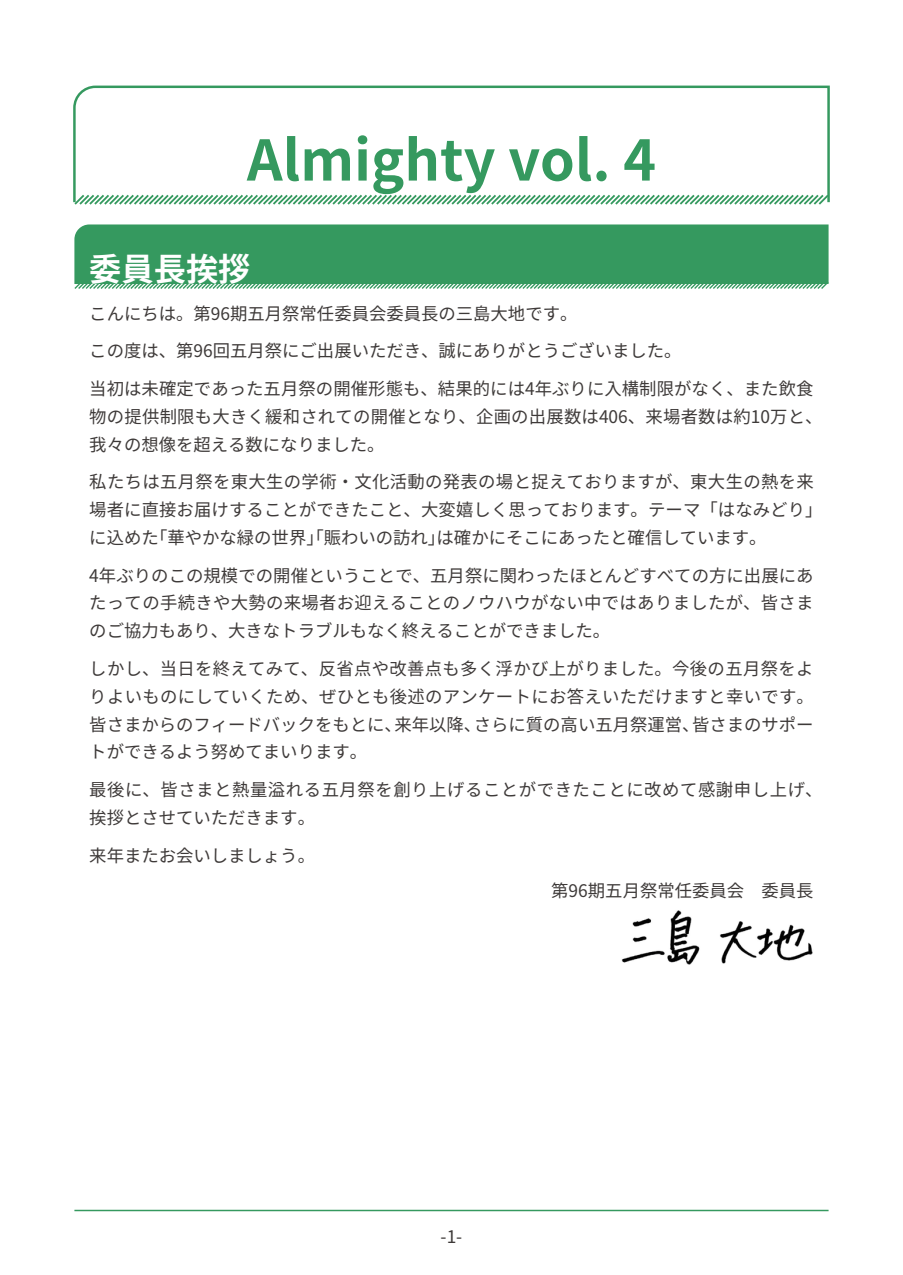
<style>
.page{position:relative;width:903px;height:1275px;background:#fff}
.page>*{position:absolute;margin:0;border:0;box-sizing:border-box;transform-origin:0 0}
.t1{font:700 55.82px "Source Han Sans JP";color:#35995f}
.t2{font:700 32.2px "Source Han Sans JP";color:#fff}
.t3{font:17.32px/27.8px "Source Han Sans JP";letter-spacing:.005em;color:#3e3a39}
.t4{font:17.32px/27.8px "Source Han Sans JP";letter-spacing:.03em;color:#3e3a39}
</style>
<div class="page">
<hr style="left:74px;top:1210px;width:754px;height:1px;background:#35995f">
<svg style="left:73px;top:85px;width:757px;height:108px"></svg>
<svg style="left:73px;top:193px;width:757px;height:12px"></svg>
<svg style="left:74px;top:224px;width:755px;height:65px;background:#3f9e66"></svg>
<img style="left:621px;top:910px;width:192px;height:55px">
<h1 class="t1" style="left:247px;top:129px;width:411px">Almighty vol 4.</h1>
<h2 class="t2" style="left:89px;top:251px;width:163px">委員長挨拶</h2>
<p class="t3" style="left:89px;top:295px;width:726px;line-height:37.6px">こんにちは。第96期五月祭常任委員会委員長の三島大地です。<br>この度は、第96回五月祭にご出展いただき、誠にありがとうございました。<br>当初は未確定であった五月祭の開催形態も、結果的には4年ぶりに入構制限がなく、また飲食</p>
<p class="t3" style="left:89px;top:403px;width:735px">物の提供制限も大きく緩和されての開催となり、企画の出展数は406、来場者数は約10万と、我々の想像を超える数になりました。</p>
<p class="t3" style="left:89px;top:468px;width:726px">私たちは五月祭を東大生の学術・文化活動の発表の場と捉えておりますが、東大生の熱を来</p>
<p class="t3" style="left:89px;top:496px;width:735px">場者に直接お届けすることができたこと、大変嬉しく思っております。テーマ「はなみどり「</p>
<p class="t3" style="left:437px;top:524px;width:331px">は確かにそこにあったと確信しています。</p>
<p class="t3" style="left:150px;top:524px;width:297px">「華やかな緑の世界」「賑わいの訪れ」</p>
<p class="t3" style="left:89px;top:519px;width:726px;line-height:37.6px">に込めた<br>4年ぶりのこの規模での開催ということで、五月祭に関わったほとんどすべての方に出展にあ</p>
<p class="t3" style="left:89px;top:590px;width:726px">たっての手続きや大勢の来場者お迎えることのノウハウがない中ではありましたが、皆さまのご協力もあり、大きなトラブルもなく終えることができました。</p>
<p class="t3" style="left:89px;top:655px;width:726px;text-align:right">しかし、当日を終えてみて、反省点や改善点も多く浮かび上がりました。今後の五月祭をよりよいものにしていくため、ぜひとも後述のアンケートにお答えいただけますと幸いです。皆さまのサポー</p>
<p class="t3" style="left:394px;top:711px;width:88px">来年以降、</p>
<p class="t3" style="left:474px;top:711px;width:227px">さらに質の高い五月祭運営、</p>
<p class="t3" style="left:89px;top:711px;width:314px">皆さまからのフィードバックをもとに、トができるよう努めてまいります。</p>
<p class="t4" style="left:89px;top:776px;width:734px">最後に、皆さまと熱量溢れる五月祭を創り上げることができたことに改めて感謝申し上げ、挨拶とさせていただきます。</p>
<p class="t3" style="left:89px;top:842px;width:227px">来年またお会いしましょう。</p>
<p class="t3" style="left:551px;top:877px;width:264px">第96期五月祭常任委員会　委員長</p>
<p class="t3" style="left:441px;top:1223px;width:23px">-1-</p>
</div>
